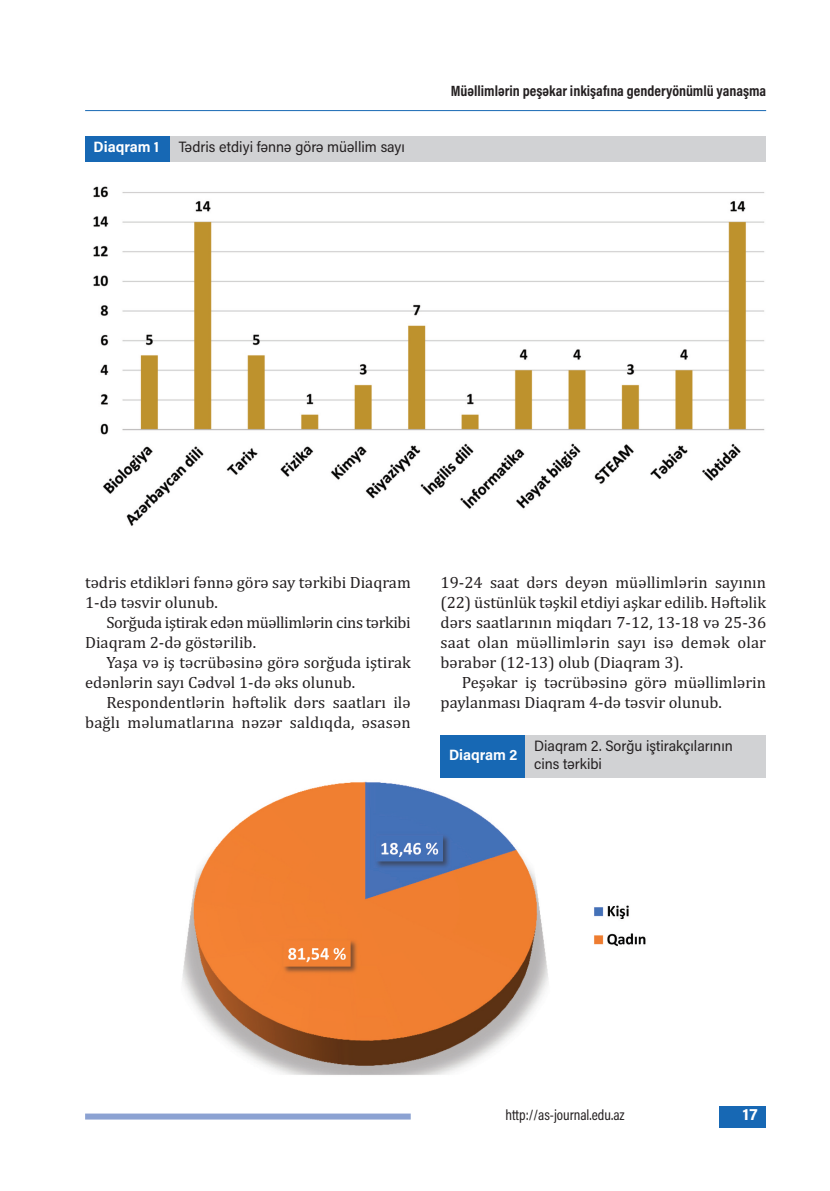
<style>
.page{position:relative;width:830px;height:1191px;background:#fff}
.page>*{position:absolute;margin:0;border:0;box-sizing:border-box;transform-origin:0 0}
.t1{font:16.5px/20px "Cambria";color:#231f20}
.t2{font:16.5px/20px "Cambria";letter-spacing:-.025em;color:#231f20}
.t3{font:700 16.5px "Acumin Pro";color:#fff}
.t4{font:15px/18px "Acumin Pro Semi Cond";color:#231f20}
.t5{font:700 15px "Acumin Pro Cond";color:#231f20}
.t6{font:15px "Acumin Pro Cond";color:#231f20}
.t7{font:700 15px "Acumin Pro Semi Cond";color:#fff}
</style>
<div class="page">
<hr style="left:85px;top:110px;width:680px;height:1px;background:#1768b4">
<div style="left:719px;top:1106px;width:46px;height:21px;background:#1768b4"></div>
<div style="left:85px;top:1113px;width:325px;height:6px;background:#8ca2d2"></div>
<div style="left:85px;top:136px;width:85px;height:26px;background:#1768b4"></div>
<div style="left:170px;top:136px;width:595px;height:26px;background:#d1d2d4"></div>
<img style="left:93px;top:186px;width:672px;height:340px">
<img style="left:182px;top:777px;width:485px;height:298px">
<div style="left:440px;top:735px;width:85px;height:42px;background:#1768b4"></div>
<div style="left:525px;top:735px;width:240px;height:42px;background:#d1d2d4"></div>
<p class="t7" style="left:94px;top:141px;width:67px">Diaqram 1</p>
<p class="t4" style="left:179px;top:139px;width:228px">Tədris etdiyi fənnə görə müəllim sayı</p>
<p class="t5" style="left:450px;top:85px;width:316px">Müəllimlərin peşəkar inkişafına genderyönümlü yanaşma</p>
<p class="t1" style="left:85px;top:572px;width:327px">tədris etdikləri fənnə görə say tərkibi Diaqram<br>1-də təsvir olunub.</p>
<p class="t2" style="left:85px;top:612px;width:327px;text-indent:21px">Sorğuda iştirak edən müəllimlərin cins tərkibi<br>Diaqram 2-də göstərilib.</p>
<p class="t1" style="left:85px;top:652px;width:327px;text-indent:21px">Yaşa və iş təcrübəsinə görə sorğuda iştirak edənlərin sayı Cədvəl 1-də əks olunub.</p>
<p class="t1" style="left:85px;top:692px;width:327px;text-align:right">Respondentlərin həftəlik dərs saatları ilə bağlı məlumatlarına nəzər saldıqda, əsasən</p>
<p class="t1" style="left:440px;top:572px;width:327px;text-align:justify">19-24 saat dərs deyən müəllimlərin sayının (22) üstünlük təşkil etdiyi aşkar edilib. Həftəlik dərs saatlarının miqdarı 7-12, 13-18 və 25-36 saat olan müəllimlərin sayı isə demək olar bərabər (12-13) olub (Diaqram 3).</p>
<p class="t1" style="left:440px;top:672px;width:327px;text-indent:21px">Peşəkar iş təcrübəsinə görə müəllimlərin paylanması Diaqram 4-də təsvir olunub.</p>
<p class="t7" style="left:449px;top:748px;width:70px">Diaqram 2</p>
<p class="t4" style="left:534px;top:737px;width:200px">Diaqram 2. Sorğu iştirakçılarının cins tərkibi</p>
<p class="t6" style="left:505px;top:1109px;width:120px">http://as-journal.edu.az</p>
<p class="t3" style="left:742px;top:1108px;width:16px">17</p>
</div>
